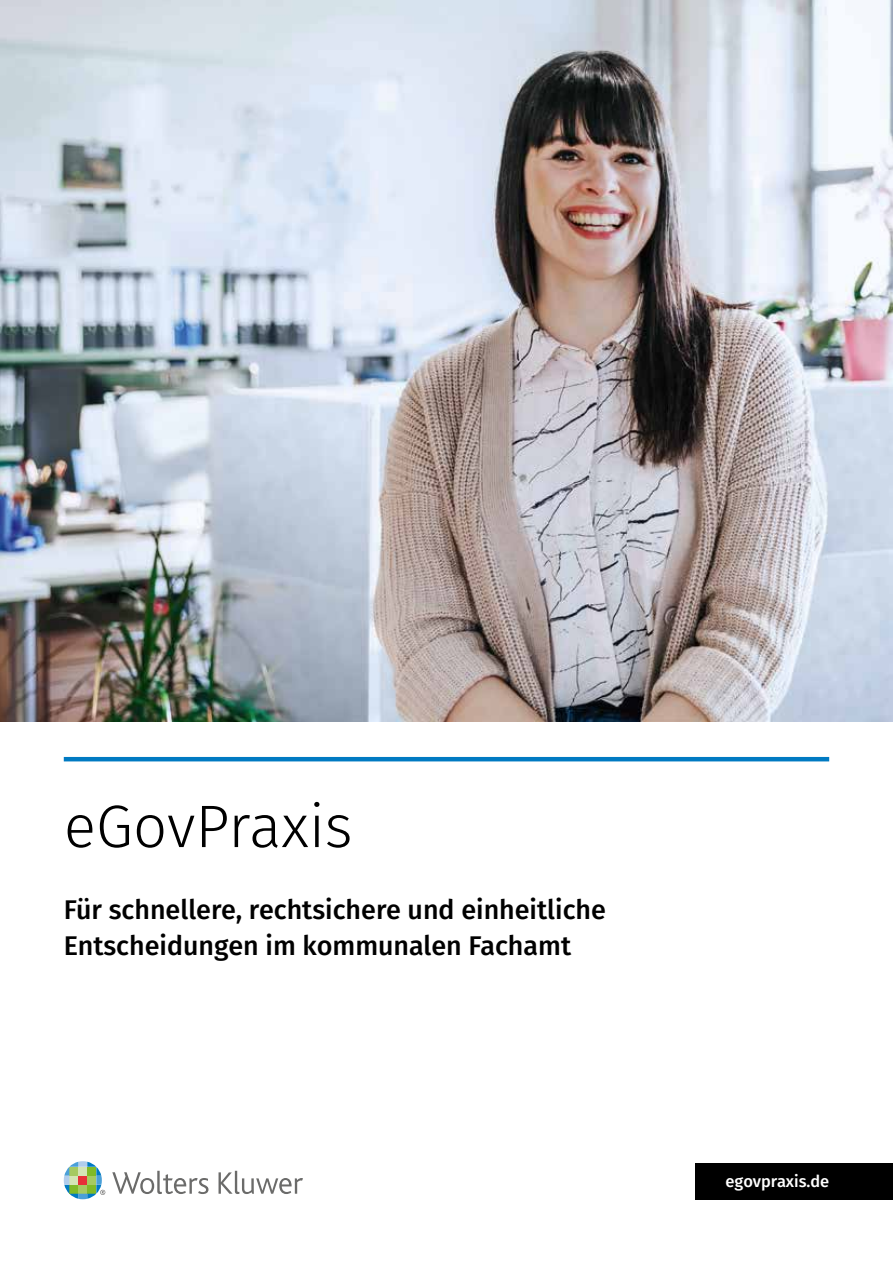
<style>
.page{position:relative;width:893px;height:1263px;background:#fff}
.page>*{position:absolute;margin:0;border:0;box-sizing:border-box;transform-origin:0 0}
.t1{font:300 60px "Fira Sans";color:#000}
.t2{font:500 27px/36px "Fira Sans";color:#000}
.t3{font:500 16.5px "Fira Sans";color:#fff}
</style>
<div class="page">
<hr style="left:64px;top:757px;width:765px;height:4px;background:#007ac2">
<svg style="left:112px;top:1171px;width:96px;height:23px"></svg>
<svg style="left:219px;top:1171px;width:84px;height:23px"></svg>
<svg style="left:64px;top:1161px;width:41px;height:38px"></svg>
<div style="left:695px;top:1163px;width:198px;height:36px;background:#000"></div>
<img style="left:0;top:0;width:893px;height:722px">
<h1 class="t1" style="left:64px;top:783px;width:290px">eGovPraxis</h1>
<p class="t2" style="left:64px;top:890px;width:544px">Für schnellere, rechtsichere und einheitliche<br>Entscheidungen im kommunalen Fachamt</p>
<p class="t3" style="left:725px;top:1167px;width:105px">egovpraxis.de</p>
</div>
